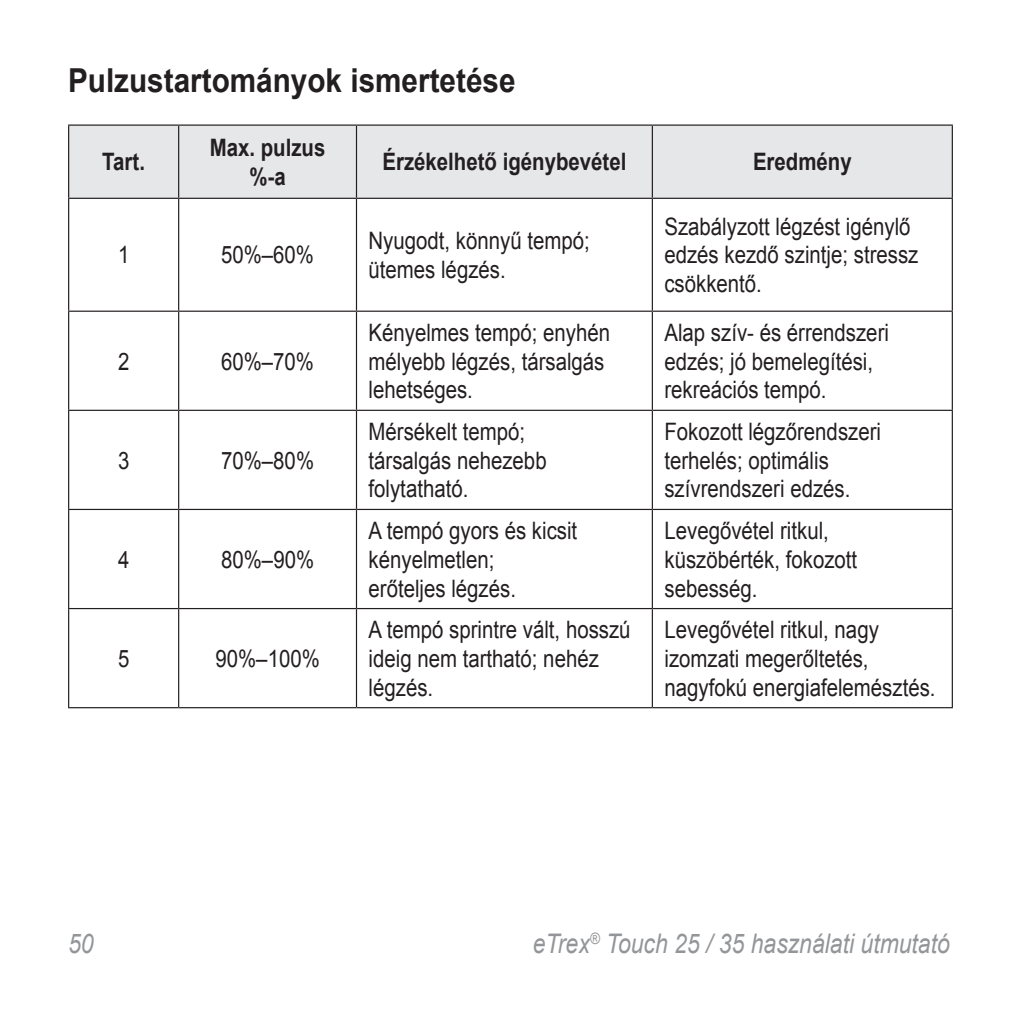
<style>
.page{position:relative;width:1021px;height:1021px;background:#fff}
.page>*{position:absolute;margin:0;border:0;box-sizing:border-box;transform-origin:0 0}
.t1{font:700 33px "Arial";color:#231f20;scale:.9 1}
.t2{font:italic 27px "Arial";color:#939598;scale:.85 1}
.t3{font:24px/28.8px "Arial";color:#231f20;scale:.85 1}
.t4{font:700 24px/28.8px "Arial";color:#231f20;text-align:center;scale:.85 1}
</style>
<div class="page">
<div style="left:69px;top:126px;width:882px;height:72px;background:#e6e7e9"></div>
<hr style="left:68px;top:124px;width:111px;height:2px;background:#231f20">
<hr style="left:68px;top:126px;width:1px;height:72px;background:#231f20">
<hr style="left:179px;top:124px;width:177px;height:2px;background:#231f20">
<hr style="left:178px;top:126px;width:1px;height:72px;background:#231f20">
<hr style="left:356px;top:124px;width:296px;height:2px;background:#231f20">
<hr style="left:356px;top:126px;width:1px;height:72px;background:#231f20">
<hr style="left:652px;top:124px;width:300px;height:2px;background:#231f20">
<hr style="left:651px;top:126px;width:2px;height:72px;background:#231f20">
<hr style="left:951px;top:126px;width:1px;height:72px;background:#231f20">
<hr style="left:68px;top:198px;width:111px;height:1px;background:#231f20">
<hr style="left:68px;top:199px;width:1px;height:111px;background:#231f20">
<hr style="left:179px;top:198px;width:177px;height:1px;background:#231f20">
<hr style="left:178px;top:199px;width:1px;height:111px;background:#231f20">
<hr style="left:356px;top:198px;width:296px;height:1px;background:#231f20">
<hr style="left:356px;top:199px;width:1px;height:111px;background:#231f20">
<hr style="left:652px;top:198px;width:300px;height:1px;background:#231f20">
<hr style="left:651px;top:199px;width:2px;height:111px;background:#231f20">
<hr style="left:951px;top:199px;width:1px;height:111px;background:#231f20">
<hr style="left:68px;top:310px;width:111px;height:2px;background:#231f20">
<hr style="left:68px;top:312px;width:1px;height:98px;background:#231f20">
<hr style="left:179px;top:310px;width:177px;height:2px;background:#231f20">
<hr style="left:178px;top:312px;width:1px;height:98px;background:#231f20">
<hr style="left:356px;top:310px;width:296px;height:2px;background:#231f20">
<hr style="left:356px;top:312px;width:1px;height:98px;background:#231f20">
<hr style="left:652px;top:310px;width:300px;height:2px;background:#231f20">
<hr style="left:651px;top:312px;width:2px;height:98px;background:#231f20">
<hr style="left:951px;top:312px;width:1px;height:98px;background:#231f20">
<hr style="left:68px;top:410px;width:111px;height:1px;background:#231f20">
<hr style="left:68px;top:411px;width:1px;height:98px;background:#231f20">
<hr style="left:179px;top:410px;width:177px;height:1px;background:#231f20">
<hr style="left:178px;top:411px;width:1px;height:98px;background:#231f20">
<hr style="left:356px;top:410px;width:296px;height:1px;background:#231f20">
<hr style="left:356px;top:411px;width:1px;height:98px;background:#231f20">
<hr style="left:652px;top:410px;width:300px;height:1px;background:#231f20">
<hr style="left:651px;top:411px;width:2px;height:98px;background:#231f20">
<hr style="left:951px;top:411px;width:1px;height:98px;background:#231f20">
<hr style="left:68px;top:509px;width:111px;height:1px;background:#231f20">
<hr style="left:68px;top:510px;width:1px;height:98px;background:#231f20">
<hr style="left:179px;top:509px;width:177px;height:1px;background:#231f20">
<hr style="left:178px;top:510px;width:1px;height:98px;background:#231f20">
<hr style="left:356px;top:509px;width:296px;height:1px;background:#231f20">
<hr style="left:356px;top:510px;width:1px;height:98px;background:#231f20">
<hr style="left:652px;top:509px;width:300px;height:1px;background:#231f20">
<hr style="left:651px;top:510px;width:2px;height:98px;background:#231f20">
<hr style="left:951px;top:510px;width:1px;height:98px;background:#231f20">
<hr style="left:68px;top:608px;width:111px;height:1px;background:#231f20">
<hr style="left:68px;top:609px;width:1px;height:98px;background:#231f20">
<hr style="left:179px;top:608px;width:177px;height:1px;background:#231f20">
<hr style="left:178px;top:609px;width:1px;height:98px;background:#231f20">
<hr style="left:356px;top:608px;width:296px;height:1px;background:#231f20">
<hr style="left:356px;top:609px;width:1px;height:98px;background:#231f20">
<hr style="left:652px;top:608px;width:300px;height:1px;background:#231f20">
<hr style="left:651px;top:609px;width:2px;height:98px;background:#231f20">
<hr style="left:951px;top:609px;width:1px;height:98px;background:#231f20">
<hr style="left:68px;top:707px;width:111px;height:1px;background:#231f20">
<hr style="left:179px;top:707px;width:177px;height:1px;background:#231f20">
<hr style="left:356px;top:707px;width:296px;height:1px;background:#231f20">
<hr style="left:652px;top:707px;width:300px;height:1px;background:#231f20">
<h1 class="t1" style="left:68px;top:58px;width:498px">Pulzustartományok ismertetése</h1>
<p class="t4" style="left:102px;top:148px;width:48px">Tart.</p>
<p class="t4" style="left:210px;top:134px;width:138px">Max. pulzus %-a</p>
<p class="t4" style="left:382px;top:148px;width:288px">Érzékelhető igénybevétel</p>
<p class="t4" style="left:753px;top:148px;width:118px">Eredmény</p>
<p class="t3" style="left:118px;top:241px;width:15px">1</p>
<p class="t3" style="left:221px;top:241px;width:111px">50%–60%</p>
<p class="t3" style="left:118px;top:347px;width:15px">2</p>
<p class="t3" style="left:221px;top:347px;width:111px">60%–70%</p>
<p class="t3" style="left:118px;top:446px;width:15px">3</p>
<p class="t3" style="left:221px;top:446px;width:111px">70%–80%</p>
<p class="t3" style="left:118px;top:545px;width:15px">4</p>
<p class="t3" style="left:221px;top:545px;width:111px">80%–90%</p>
<p class="t3" style="left:118px;top:644px;width:15px">5</p>
<p class="t3" style="left:215px;top:644px;width:124px">90%–100%</p>
<p class="t3" style="left:368px;top:226px;width:262px">Nyugodt, könnyű tempó; ütemes légzés.</p>
<p class="t3" style="left:664px;top:212px;width:300px">Szabályzott légzést igénylő edzés kezdő szintje; stressz csökkentő.</p>
<p class="t3" style="left:368px;top:318px;width:286px">Kényelmes tempó; enyhén mélyebb légzés, társalgás lehetséges.</p>
<p class="t3" style="left:664px;top:318px;width:266px">Alap szív- és érrendszeri edzés; jó bemelegítési, rekreációs tempó.</p>
<p class="t3" style="left:368px;top:417px;width:211px">Mérsékelt tempó; társalgás nehezebb folytatható.</p>
<p class="t3" style="left:664px;top:417px;width:256px">Fokozott légzőrendszeri terhelés; optimális szívrendszeri edzés.</p>
<p class="t3" style="left:368px;top:516px;width:247px">A tempó gyors és kicsit kényelmetlen; erőteljes légzés.</p>
<p class="t3" style="left:664px;top:516px;width:228px">Levegővétel ritkul, küszöbérték, fokozott sebesség.</p>
<p class="t3" style="left:368px;top:615px;width:310px">A tempó sprintre vált, hosszú ideig nem tartható; nehéz légzés.</p>
<p class="t3" style="left:664px;top:615px;width:316px">Levegővétel ritkul, nagy izomzati megerőltetés, nagyfokú energiafelemésztés.</p>
<p class="t2" style="left:68px;top:925px;width:32px">50</p>
<p class="t2" style="left:533px;top:925px;width:492px">eTrex<sup>®</sup> Touch 25 / 35 használati útmutató</p>
</div>
